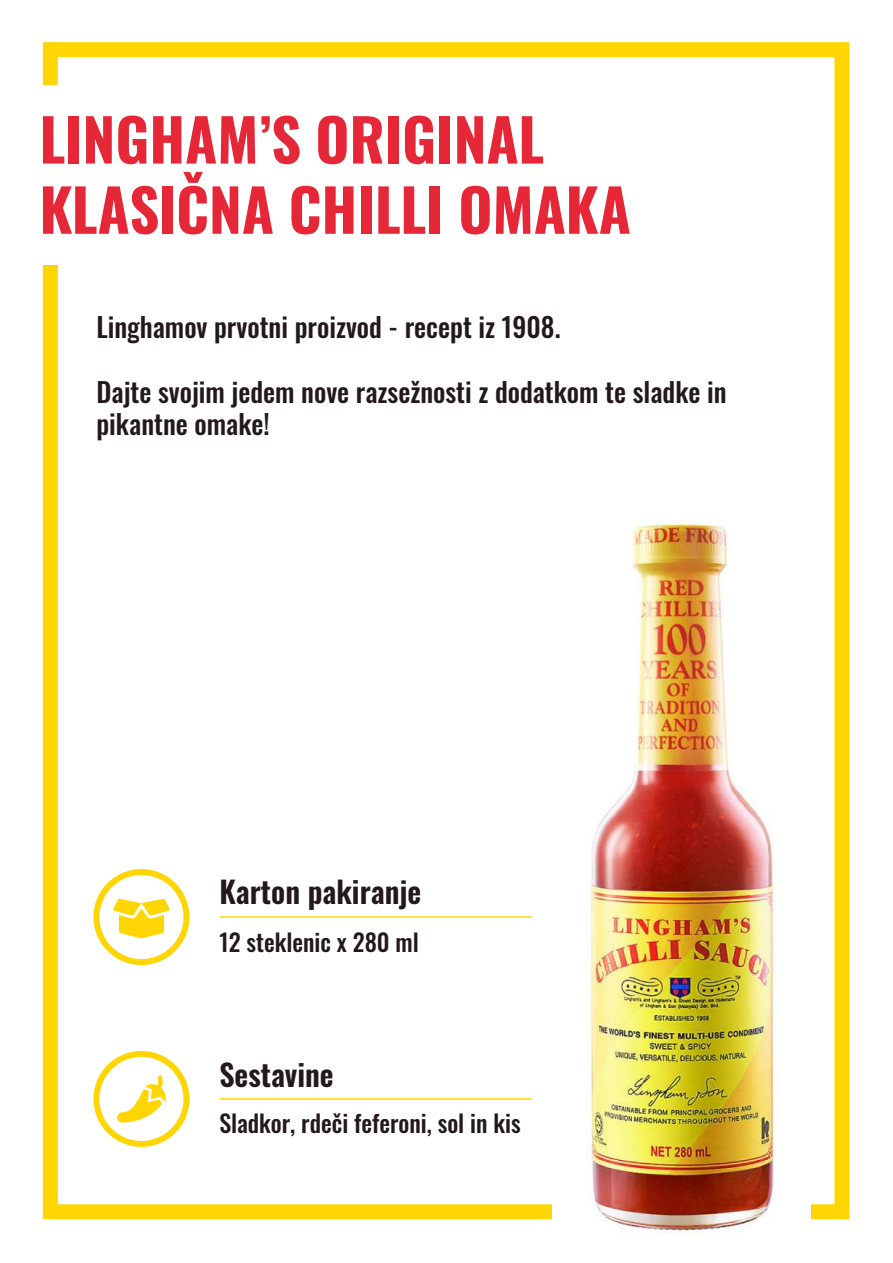
<style>
.page{position:relative;width:893px;height:1263px;background:#fff}
.page>*{position:absolute;margin:0;border:0;box-sizing:border-box;transform-origin:0 0}
.t1{font:700 58.5px/70.2px "Oswald";color:#e62738}
.t2{font:600 30px "Oswald";color:#23191a}
.t3{font:500 27px/32.4px "Oswald";color:#23191a}
.t4{font:500 24px "Oswald";color:#23191a}
</style>
<div class="page">
<div style="left:43px;top:42px;width:806px;height:1177px;border:15px solid #ffd603"></div>
<div style="left:553px;top:1187px;width:258px;height:50px;background:#fff"></div>
<div style="left:28px;top:85px;width:68px;height:180px;background:#fff"></div>
<hr style="left:219px;top:1098px;width:312px;height:2px;background:#ffd603">
<hr style="left:219px;top:916px;width:312px;height:2px;background:#ffd603">
<svg style="left:113px;top:899px;width:57px;height:39px"></svg>
<div style="left:93px;top:869px;width:96px;height:96px;border:6px solid #ffd603;border-radius:50%"></div>
<div style="left:93px;top:1051px;width:96px;height:96px;border:6px solid #ffd603;border-radius:50%"></div>
<svg style="left:117px;top:1075px;width:49px;height:47px"></svg>
<img style="left:588px;top:520px;width:191px;height:715px">
<h1 class="t1" style="left:39px;top:99px;width:593px">LINGHAM’S ORIGINAL<br>KLASIČNA CHILLI OMAKA</h1>
<p class="t3" style="left:96px;top:308px;width:466px">Linghamov prvotni proizvod - recept iz 1908.</p>
<p class="t3" style="left:96px;top:373px;width:632px">Dajte svojim jedem nove razsežnosti z dodatkom te sladke in pikantne omake!</p>
<p class="t2" style="left:219px;top:865px;width:203px">Karton pakiranje</p>
<p class="t4" style="left:219px;top:921px;width:201px">12 steklenic x 280 ml</p>
<p class="t2" style="left:219px;top:1048px;width:116px">Sestavine</p>
<p class="t4" style="left:219px;top:1102px;width:303px">Sladkor, rdeči feferoni, sol in kis</p>
</div>
